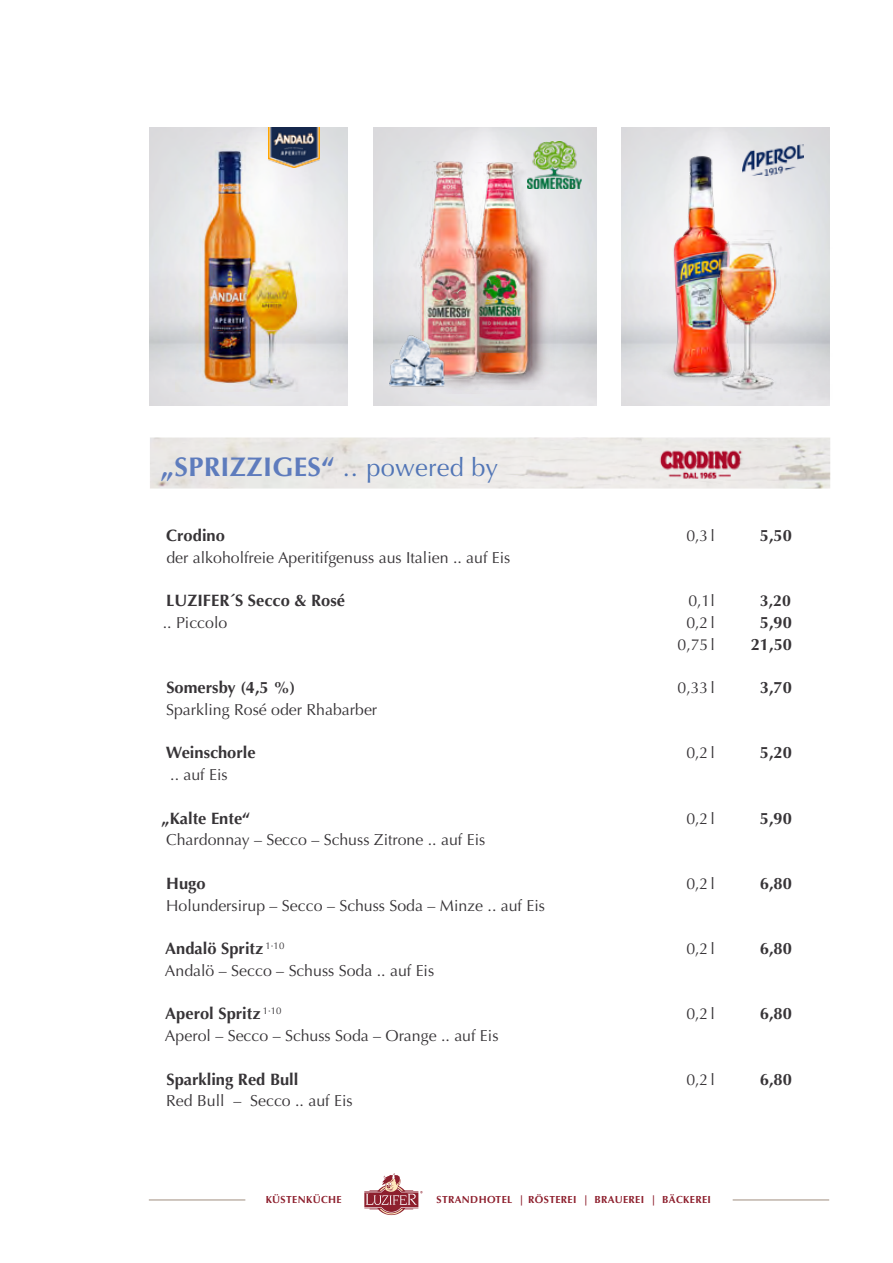
<style>
.page{position:relative;width:893px;height:1263px;background:#fff}
.page>*{position:absolute;margin:0;border:0;box-sizing:border-box;transform-origin:0 0}
.t1{font:700 27px "Optima";letter-spacing:.01em;color:#5e7cbd}
.t2{font:700 16.5px "Optima";color:#373437}
.t3{font:15.9px "Optima";color:#373437}
.t4{font:700 15.9px "Optima";color:#373437}
.t5{font:700 10.35px "Optima";letter-spacing:.035em;color:#8d1f2d}
.s1{font-weight:400;font-size:25.5px;color:#5175b6}
</style>
<div class="page">
<hr style="left:733px;top:1199px;width:96px;height:2px;background:#c0b4aa">
<hr style="left:149px;top:1199px;width:96px;height:2px;background:#c0b4aa">
<svg style="left:364px;top:1173px;width:59px;height:42px"></svg>
<img style="left:150px;top:437px;width:680px;height:52px">
<img style="left:373px;top:127px;width:224px;height:278px">
<img style="left:150px;top:127px;width:198px;height:278px">
<img style="left:527px;top:141px;width:54px;height:48px">
<img style="left:648px;top:149px;width:103px;height:234px">
<img style="left:505px;top:162px;width:53px;height:227px">
<img style="left:411px;top:161px;width:94px;height:232px">
<img style="left:373px;top:332px;width:87px;height:60px">
<img style="left:743px;top:144px;width:61px;height:32px">
<img style="left:663px;top:230px;width:167px;height:170px">
<img style="left:175px;top:143px;width:141px;height:248px">
<img style="left:269px;top:127px;width:50px;height:41px">
<img style="left:636px;top:438px;width:131px;height:51px">
<h1 class="t1" style="left:161px;top:451px;width:339px">„SPRIZZIGES“ <span class="s1">.. powered by</span></h1>
<p class="t2" style="left:166px;top:526px;width:60px">Crodino</p>
<p class="t3" style="left:686px;top:526px;width:30px">0,3l</p>
<p class="t2" style="left:760px;top:526px;width:34px">5,50</p>
<p class="t3" style="left:166px;top:548px;width:346px">der alkoholfreie Aperitifgenuss aus Italien .. auf Eis</p>
<p class="t2" style="left:166px;top:591px;width:180px">LUZIFER´S Secco &amp; Rosé</p>
<p class="t3" style="left:688px;top:591px;width:28px">0,1l</p>
<p class="t4" style="left:760px;top:591px;width:32px">3,20</p>
<p class="t3" style="left:163px;top:613px;width:66px">.. Piccolo</p>
<p class="t3" style="left:686px;top:613px;width:30px">0,2l</p>
<p class="t2" style="left:760px;top:613px;width:34px">5,90</p>
<p class="t3" style="left:677px;top:635px;width:39px">0,75l</p>
<p class="t2" style="left:751px;top:634px;width:43px">21,50</p>
<p class="t2" style="left:166px;top:678px;width:130px">Somersby (4,5 %)</p>
<p class="t3" style="left:677px;top:678px;width:39px">0,33l</p>
<p class="t2" style="left:760px;top:678px;width:34px">3,70</p>
<p class="t3" style="left:166px;top:700px;width:213px">Sparkling Rosé oder Rhabarber</p>
<p class="t2" style="left:166px;top:743px;width:91px">Weinschorle</p>
<p class="t3" style="left:686px;top:744px;width:30px">0,2l</p>
<p class="t2" style="left:760px;top:743px;width:34px">5,20</p>
<p class="t3" style="left:170px;top:765px;width:59px">.. auf Eis</p>
<p class="t2" style="left:162px;top:808px;width:90px">„Kalte Ente“</p>
<p class="t3" style="left:686px;top:809px;width:30px">0,2l</p>
<p class="t2" style="left:760px;top:808px;width:34px">5,90</p>
<p class="t3" style="left:166px;top:831px;width:321px">Chardonnay – Secco – Schuss Zitrone .. auf Eis</p>
<p class="t2" style="left:166px;top:874px;width:41px">Hugo</p>
<p class="t3" style="left:686px;top:874px;width:30px">0,2l</p>
<p class="t2" style="left:760px;top:874px;width:34px">6,80</p>
<p class="t3" style="left:166px;top:896px;width:380px">Holundersirup – Secco – Schuss Soda – Minze .. auf Eis</p>
<p class="t2" style="left:165px;top:939px;width:121px">Andalö Spritz <sup>1·10</sup></p>
<p class="t3" style="left:686px;top:939px;width:30px">0,2l</p>
<p class="t2" style="left:760px;top:939px;width:34px">6,80</p>
<p class="t3" style="left:165px;top:961px;width:271px">Andalö – Secco – Schuss Soda .. auf Eis</p>
<p class="t2" style="left:165px;top:1004px;width:118px">Aperol Spritz <sup>1·10</sup></p>
<p class="t3" style="left:686px;top:1005px;width:30px">0,2l</p>
<p class="t2" style="left:760px;top:1004px;width:34px">6,80</p>
<p class="t3" style="left:165px;top:1026px;width:335px">Aperol – Secco – Schuss Soda – Orange .. auf Eis</p>
<p class="t2" style="left:166px;top:1069px;width:134px">Sparkling Red Bull</p>
<p class="t3" style="left:686px;top:1070px;width:30px">0,2l</p>
<p class="t2" style="left:760px;top:1069px;width:34px">6,80</p>
<p class="t3" style="left:166px;top:1092px;width:188px">Red Bull – Secco .. auf Eis</p>
<p class="t5" style="left:266px;top:1193px;width:78px">KÜSTENKÜCHE</p>
<p class="t5" style="left:436px;top:1193px;width:276px">STRANDHOTEL | RÖSTEREI | BRAUEREI | BÄCKEREI</p>
</div>
